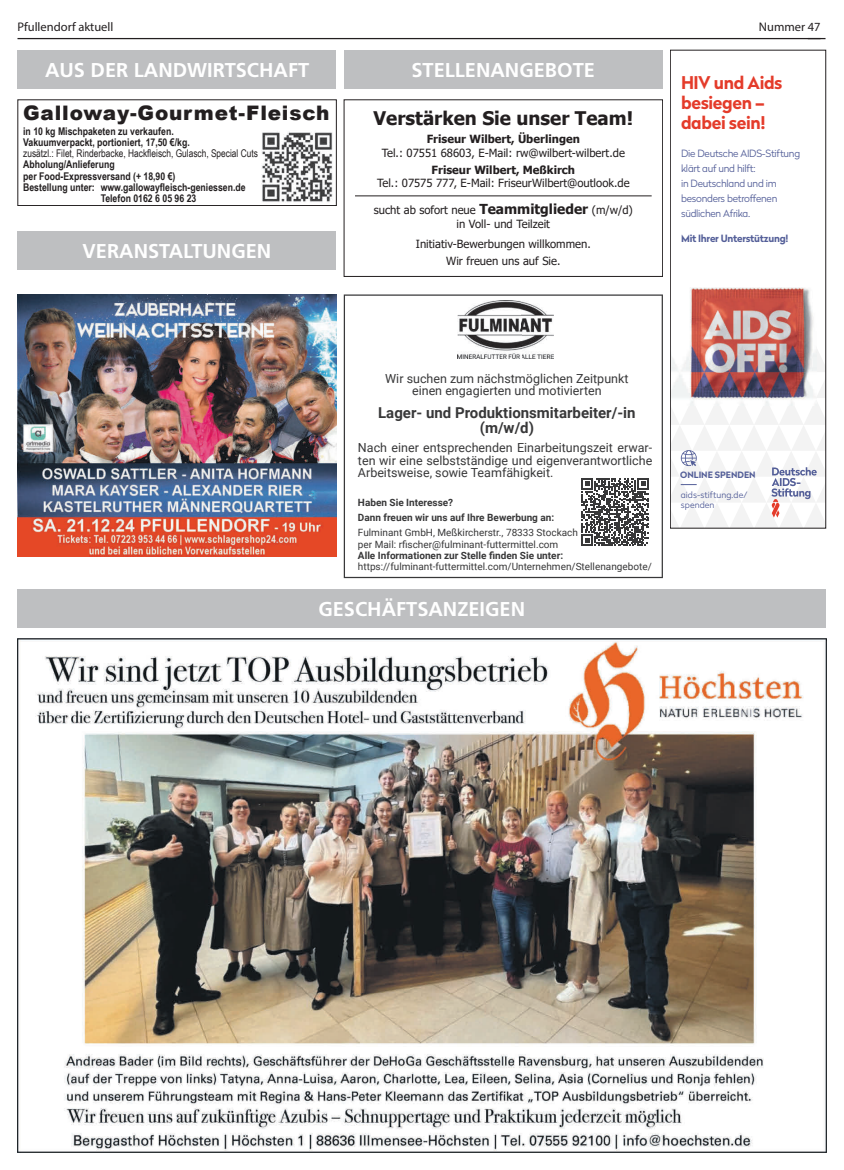
<style>
.page{position:relative;width:844px;height:1170px;background:#fff}
.page>*{position:absolute;margin:0;border:0;box-sizing:border-box;transform-origin:0 0}
.t1{font:700 20px "Frutiger";color:#fff}
.t2{font:900 20px "Arial";letter-spacing:.04em;color:#231f20}
.t3{font:700 20px "Frutiger LT Std";color:#fff}
.t4{font:700 18.75px "Tahoma";color:#231f20}
.t5{font:700 17.5px/20px "Radikal";letter-spacing:-.025em;color:#e43b2a}
.t6{font:700 15px/15px "Roboto";color:#383839;text-align:center}
.t7{font:12.5px/12.5px "Roboto";color:#383839;text-align:center}
.t8{font:12.5px "Myriad Pro";color:#231f20}
.t9{font:11.25px/13.5px "Tahoma";color:#231f20;text-align:center}
.t10{font:700 11.25px "Tahoma";color:#231f20}
.t11{font:700 10.62px/11.2px "Arial Narrow";color:#231f20}
.t12{font:10.62px "Arial Narrow";color:#231f20;scale:.96 1}
.t13{font:10px/11.2px "Roboto";color:#383839}
.t14{font:300 10px/15px "Radikal";letter-spacing:-.025em;color:#535e98}
.t15{font:700 10px/15px "Roboto";color:#383839}
.t16{font:700 10px "Radikal";letter-spacing:-.025em;color:#535e98}
.t17{font:300 8.75px/10px "Radikal";letter-spacing:.005em;color:#535e98}
.t18{font:700 8.75px "Radikal";color:#535e98}
.s1{font-weight:700;font-size:13.75px}
</style>
<div class="page">
<hr style="left:18px;top:38px;width:807px;height:1px;background:#231f20">
<div style="left:18px;top:99px;width:319px;height:107px;border:1px solid #231f20"></div>
<img style="left:261px;top:131px;width:72px;height:71px">
<svg style="left:344px;top:294px;width:319px;height:284px"></svg>
<img style="left:18px;top:638px;width:808px;height:514px">
<div style="left:344px;top:99px;width:319px;height:178px;border:1px solid #231f20"></div>
<hr style="left:355px;top:195px;width:297px;height:1px;background:#231f20">
<img style="left:18px;top:294px;width:319px;height:263px">
<div style="left:18px;top:588px;width:808px;height:39px;background:#bebfc1"></div>
<div style="left:344px;top:50px;width:319px;height:39px;background:#bebfc1"></div>
<div style="left:18px;top:231px;width:318px;height:39px;background:#bebfc1"></div>
<div style="left:18px;top:50px;width:318px;height:39px;background:#bebfc1"></div>
<svg style="left:672px;top:350px;width:152px;height:176px"></svg>
<img style="left:672px;top:287px;width:144px;height:119px">
<div style="left:670px;top:50px;width:156px;height:478px;border:1px solid #231f20"></div>
<p class="t8" style="left:18px;top:19px;width:97px">Pfullendorf aktuell</p>
<p class="t8" style="left:759px;top:19px;width:63px">Nummer 47</p>
<h1 class="t1" style="left:45px;top:58px;width:266px">AUS DER LANDWIRTSCHAFT</h1>
<h1 class="t2" style="left:23px;top:98px;width:308px">Galloway-Gourmet-Fleisch</h1>
<p class="t11" style="left:23px;top:125px;width:168px">in 10 kg Mischpaketen zu verkaufen.<br>Vakuumverpackt, portioniert, 17,50 €/kg.</p>
<p class="t12" style="left:23px;top:146px;width:246px">zusätzl.: Filet, Rinderbacke, Hackfleisch, Gulasch, Special Cuts</p>
<p class="t11" style="left:23px;top:158px;width:93px">Abholung/Anlieferung</p>
<p class="t11" style="left:23px;top:170px;width:154px">per Food-Expressversand (+ 18,90 €)</p>
<p class="t11" style="left:23px;top:181px;width:224px">Bestellung unter: www.gallowayfleisch-geniessen.de</p>
<p class="t11" style="left:101px;top:192px;width:97px">Telefon 0162 6 05 96 23</p>
<h1 class="t1" style="left:83px;top:239px;width:190px">VERANSTALTUNGEN</h1>
<h1 class="t1" style="left:411px;top:58px;width:185px">STELLENANGEBOTE</h1>
<h2 class="t4" style="left:374px;top:105px;width:261px">Verstärken Sie unser Team!</h2>
<p class="t10" style="left:427px;top:131px;width:155px">Friseur Wilbert, Überlingen</p>
<p class="t9" style="left:382px;top:146px;width:245px">Tel.: 07551 68603, E-Mail: rw@wilbert-wilbert.de</p>
<p class="t10" style="left:432px;top:162px;width:145px">Friseur Wilbert, Meßkirch</p>
<p class="t9" style="left:377px;top:177px;width:254px">Tel.: 07575 777, E-Mail: FriseurWilbert@outlook.de</p>
<p class="t9" style="left:374px;top:204px;width:261px">sucht ab sofort neue <span class="s1">Teammitglieder</span> (m/w/d) in Voll- und Teilzeit</p>
<p class="t9" style="left:416px;top:236px;width:176px;line-height:17px">Initiativ-Bewerbungen willkommen.<br>Wir freuen uns auf Sie.</p>
<h3 class="t5" style="left:681px;top:72px;width:103px">HIV und Aids besiegen – dabei sein!</h3>
<p class="t14" style="left:681px;top:145px;width:121px">Die Deutsche AIDS-Stiftung klärt auf und hilft:<br>in Deutschland und im besonders betroffenen südlichen Afrika.</p>
<p class="t16" style="left:681px;top:231px;width:109px">Mit Ihrer Unterstützung!</p>
<p class="t7" style="left:385px;top:372px;width:245px">Wir suchen zum nächstmöglichen Zeitpunkt einen engagierten und motivierten</p>
<h3 class="t6" style="left:378px;top:404px;width:259px">Lager- und Produktionsmitarbeiter/-in (m/w/d)</h3>
<p class="t7" style="left:358px;top:441px;width:296px;text-align:justify">Nach einer entsprechenden Einarbeitungszeit erwar&shy;ten wir eine selbstständige und eigenverantwortliche Arbeitsweise, sowie Teamfähigkeit.</p>
<p class="t15" style="left:358px;top:495px;width:198px">Haben Sie Interesse?<br>Dann freuen wir uns auf Ihre Bewerbung an:</p>
<p class="t13" style="left:358px;top:527px;width:221px">Fulminant GmbH, Meßkircherstr., 78333 Stockach per Mail: rfischer@fulminant-futtermittel.com</p>
<p class="t15" style="left:358px;top:547px;width:207px">Alle Informationen zur Stelle finden Sie unter:</p>
<p class="t13" style="left:358px;top:560px;width:295px">https://fulminant-futtermittel.com/Unternehmen/Stellenangebote/</p>
<h1 class="t3" style="left:318px;top:597px;width:208px">GESCHÄFTSANZEIGEN</h1>
<p class="t18" style="left:680px;top:468px;width:77px">ONLINE SPENDEN</p>
<p class="t17" style="left:681px;top:489px;width:68px">aids-stiftung.de/ spenden</p>
</div>
